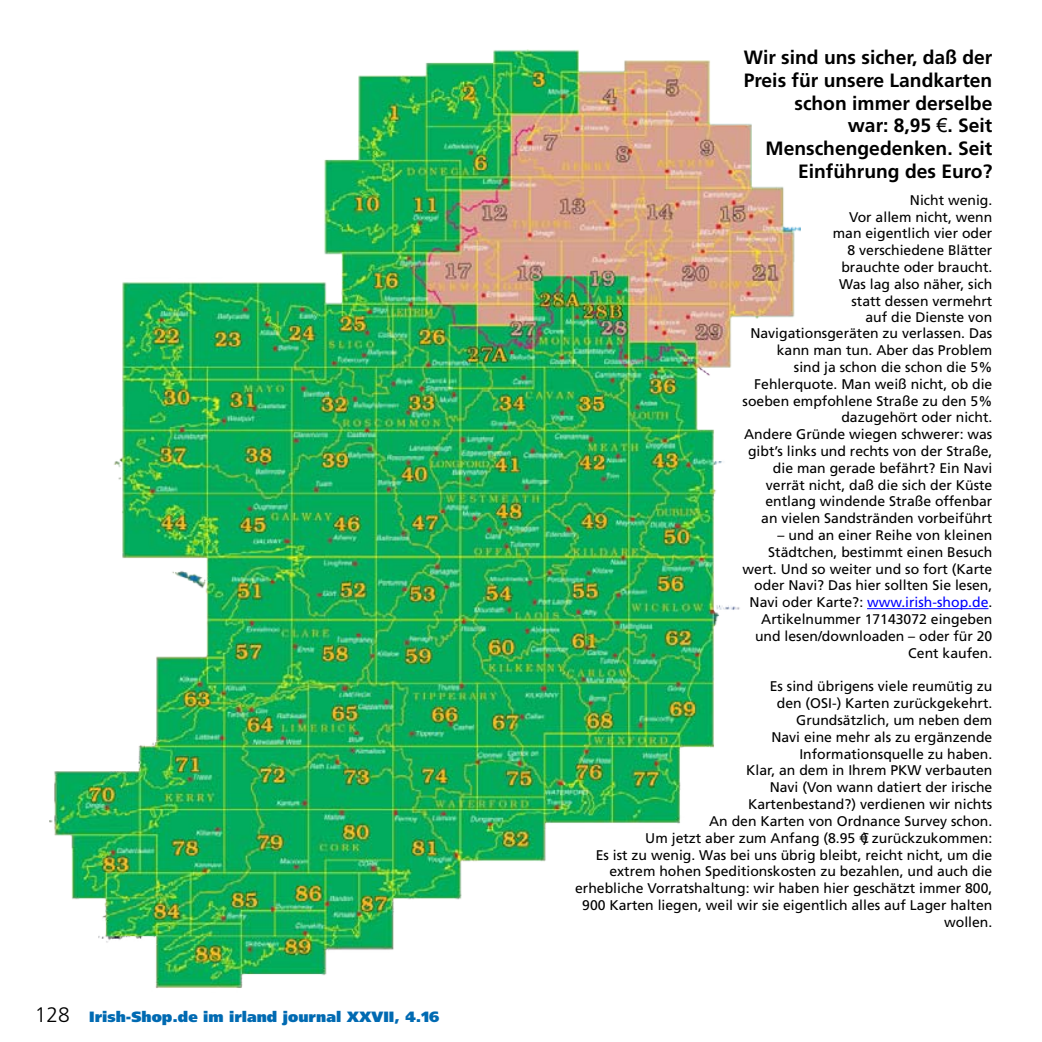
<style>
.page{position:relative;width:1042px;height:1042px;background:#fff}
.page>*{position:absolute;margin:0;border:0;box-sizing:border-box;transform-origin:0 0}
.t1{font:300 21px "Frutiger";color:#000}
.t2{font:700 19.25px/22.8px "Frutiger";color:#000;text-align:right}
.t3{font:900 14.88px "Frutiger";color:#006ab2}
.t4{font:14px/16.8px "Frutiger";color:#000;text-align:right}
.s1{font-family:"Arial";font-weight:400}
.s2{color:#00f}
</style>
<div class="page">
<img style="left:50px;top:50px;width:750px;height:938px">
<hr style="left:867px;top:608px;width:121px;height:1px;background:#00f">
<h1 class="t1" style="left:35px;top:1003px;width:37px">128</h1>
<p class="t3" style="left:89px;top:1008px;width:352px">Irish-Shop.de im irland journal XXVII, 4.16</p>
<h2 class="t2" style="left:744px;top:46px;width:250px">Wir sind uns sicher, daß der<br>Preis für unsere Landkarten schon immer derselbe<br>war: 8,95 <span class="s1">€</span>. Seit<br>Menschengedenken. Seit<br>Einführung des Euro?</h2>
<p class="t4" style="left:742px;top:192px;width:251px">Nicht wenig.<br>Vor allem nicht, wenn<br>man eigentlich vier oder<br>8 verschiedene Blätter<br>brauchte oder braucht.<br>Was lag also näher, sich<br>statt dessen vermehrt<br>auf die Dienste von<br>Navigationsgeräten zu verlassen. Das kann man tun. Aber das Problem<br>sind ja schon die schon die 5%<br>Fehlerquote. Man weiß nicht, ob die soeben empfohlene Straße zu den 5% dazugehört oder nicht.<br>Andere Gründe wiegen schwerer: was gibt’s links und rechts von der Straße, die man gerade befährt? Ein Navi verrät nicht, daß die sich der Küste entlang windende Straße offenbar<br>an vielen Sandstränden vorbeiführt</p>
<p class="t4" style="left:742px;top:527px;width:251px">– und an einer Reihe von kleinen<br>Städtchen, bestimmt einen Besuch wert. Und so weiter und so fort (Karte oder Navi? Das hier sollten Sie lesen,<br>Navi oder Karte?: <span class="s2">www.irish-shop.de</span>.<br>Artikelnummer 17143072 eingeben und lesen/downloaden – oder für 20<br>Cent kaufen.</p>
<p class="t4" style="left:575px;top:678px;width:419px">Es sind übrigens viele reumütig zu<br>den (OSI-) Karten zurückgekehrt.<br>Grundsätzlich, um neben dem<br>Navi eine mehr als zu ergänzende<br>Informationsquelle zu haben.<br>Klar, an dem in Ihrem PKW verbauten<br>Navi (Von wann datiert der irische<br>Kartenbestand?) verdienen wir nichts<br>An den Karten von Ordnance Survey schon.<br>Um jetzt aber zum Anfang (8.95 €) zurückzukommen:<br>Es ist zu wenig. Was bei uns übrig bleibt, reicht nicht, um die extrem hohen Speditionskosten zu bezahlen, und auch die erhebliche Vorratshaltung: wir haben hier geschätzt immer 800, 900 Karten liegen, weil wir sie eigentlich alles auf Lager halten wollen.</p>
</div>
